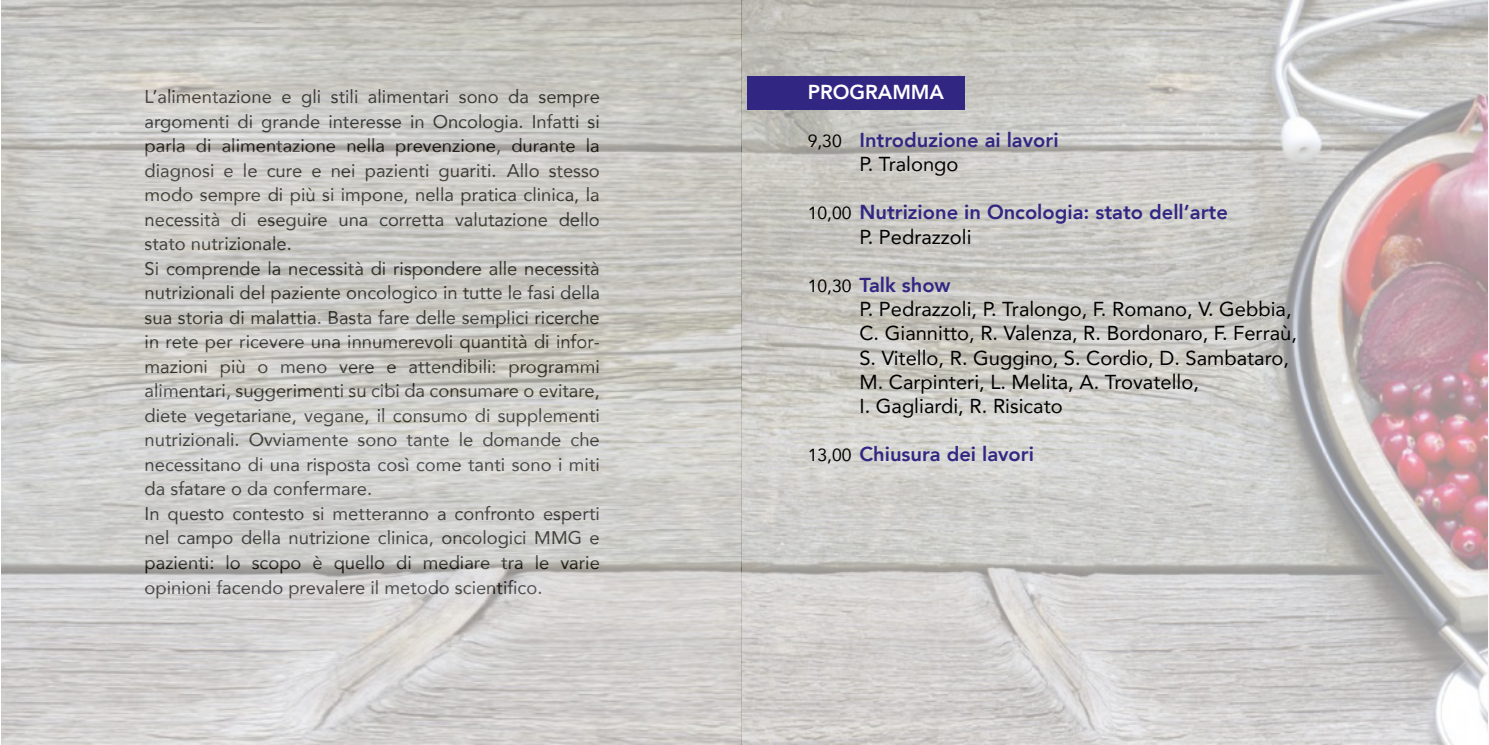
<style>
.page{position:relative;width:1489px;height:745px;background:#fff}
.page>*{position:absolute;margin:0;border:0;box-sizing:border-box;transform-origin:0 0}
.t1{font:20.12px/24.2px "Avenir";color:#000}
.t2{font:800 20.12px/24.2px "Avenir";color:#312783}
.t3{font:800 20.12px "Avenir";color:#fff}
.t4{font:18.38px/24.5px "Avenir";color:#000}
.s1{font-weight:400;font-size:17.5px;color:#000}
.s2{font-weight:400;color:#000}
.s3{font-size:17.5px}
.s4{font-weight:800;color:#312783}
</style>
<div class="page">
<img style="left:1px;top:0;width:1486px;height:744px">
<div style="left:747px;top:76px;width:217px;height:33px;background:#312783"></div>
<p class="t4" style="left:145px;top:84px;width:457px">L’alimentazione e gli stili alimentari sono da sempre argomenti di grande interesse in Oncologia. Infatti si parla di alimentazione nella prevenzione, durante la diagnosi e le cure e nei pazienti guariti. Allo stesso modo sempre di più si impone, nella pratica clinica, la necessità di eseguire una corretta valutazione dello stato nutrizionale.<br>Si comprende la necessità di rispondere alle necessità nutrizionali del paziente oncologico in tutte le fasi della sua storia di malattia. Basta fare delle semplici ricerche in rete per ricevere una innumerevoli quantità di infor&shy;mazioni più o meno vere e attendibili: programmi alimentari, suggerimenti su cibi da consumare o evitare, diete vegetariane, vegane, il consumo di supplementi nutrizionali. Ovviamente sono tante le domande che necessitano di una risposta così come tanti sono i miti da sfatare o da confermare.<br>In questo contesto si metteranno a confronto esperti nel campo della nutrizione clinica, oncologici MMG e pazienti: lo scopo è quello di mediare tra le varie opinioni facendo prevalere il metodo scientifico.</p>
<p class="t3" style="left:807px;top:76px;width:138px">PROGRAMMA</p>
<p class="t2" style="left:859px;top:128px;width:201px;text-indent:-52px"><span class="s1">9,30</span> Introduzione ai lavori<br><span class="s2">P. Tralongo</span></p>
<p class="t2" style="left:859px;top:200px;width:370px;text-indent:-52px"><span class="s1">10,00</span> Nutrizione in Oncologia: stato dell’arte<br><span class="s2">P. Pedrazzoli</span></p>
<p class="t1" style="left:859px;top:272px;width:439px;text-indent:-52px"><span class="s3">10,30</span> <span class="s4">Talk show<br></span>P. Pedrazzoli, P. Tralongo, F. Romano, V. Gebbia, C. Giannitto, R. Valenza, R. Bordonaro, F. Ferraù, S. Vitello, R. Guggino, S. Cordio, D. Sambataro, M. Carpinteri, L. Melita, A. Trovatello,<br>I. Gagliardi, R. Risicato</p>
<p class="t2" style="left:807px;top:442px;width:228px"><span class="s1">13,00</span> Chiusura dei lavori</p>
</div>
